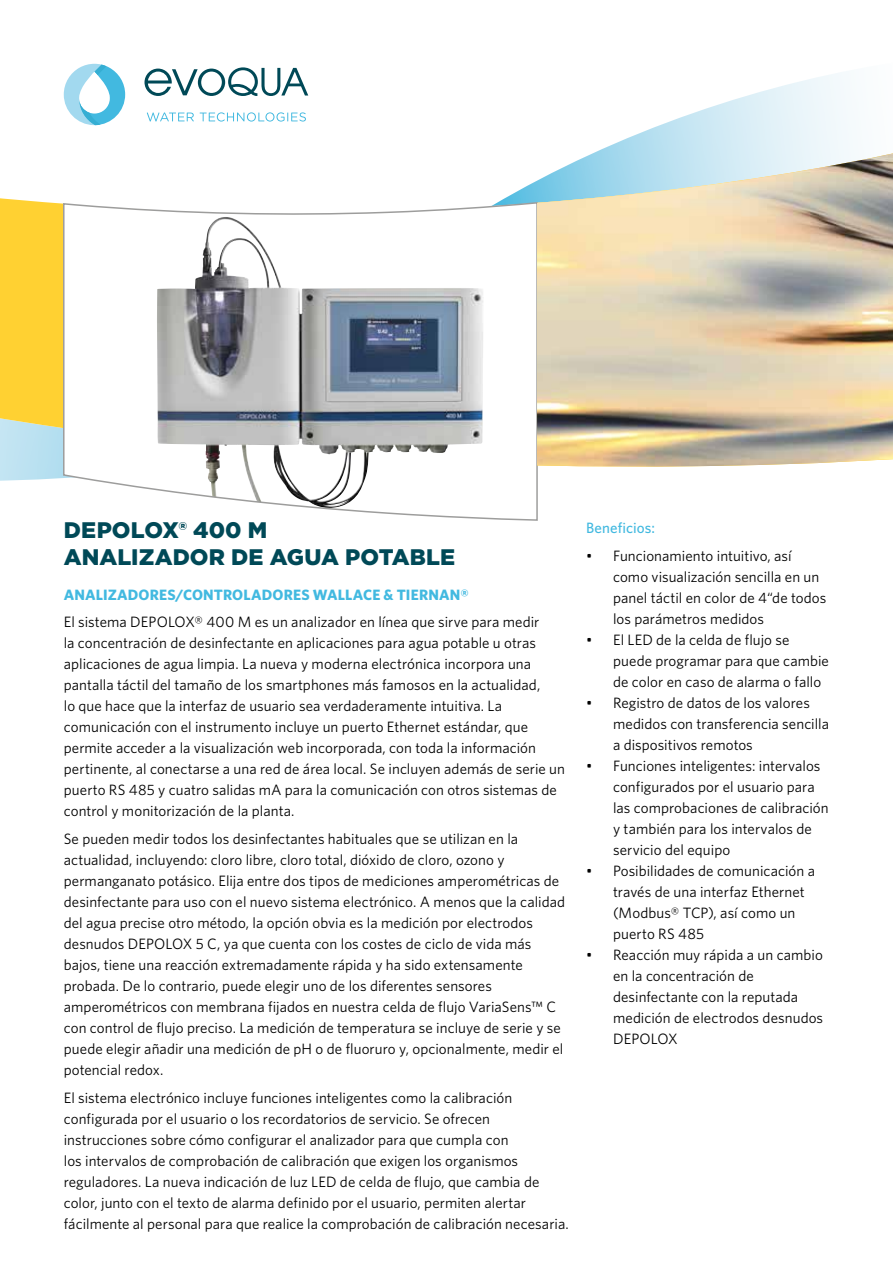
<style>
.page{position:relative;width:893px;height:1263px;background:#fff}
.page>*{position:absolute;margin:0;border:0;box-sizing:border-box;transform-origin:0 0}
.t1{font:900 22.5px/27px "Gotham";letter-spacing:.005em;color:#004957}
.t2{font:15px/21px "Whitney";letter-spacing:.005em;color:#000}
.t3{font:700 15px "Whitney";letter-spacing:.01em;color:#42b9e0}
.t4{font:500 15px "Whitney";letter-spacing:.005em;color:#42b9e0}
</style>
<div class="page">
<svg style="left:144px;top:67px;width:164px;height:29px"></svg>
<svg style="left:147px;top:112px;width:47px;height:10px"></svg>
<svg style="left:200px;top:112px;width:106px;height:10px"></svg>
<svg style="left:64px;top:64px;width:61px;height:61px"></svg>
<svg style="left:500px;top:72px;width:353px;height:129px"></svg>
<svg style="left:0;top:198px;width:62px;height:283px;background:#f1d55b"></svg>
<svg style="left:62px;top:201px;width:476px;height:320px"></svg>
<img style="left:537px;top:149px;width:356px;height:318px">
<h1 class="t1" style="left:64px;top:516px;width:393px">DEPOLOX® 400 M<br>ANALIZADOR DE AGUA POTABLE</h1>
<p class="t3" style="left:64px;top:584px;width:407px">ANALIZADORES/CONTROLADORES WALLACE &amp; TIERNAN®</p>
<p class="t2" style="left:64px;top:611px;width:503px">El sistema DEPOLOX® 400 M es un analizador en línea que sirve para medir<br>la concentración de desinfectante en aplicaciones para agua potable u otras aplicaciones de agua limpia. La nueva y moderna electrónica incorpora una pantalla táctil del tamaño de los smartphones más famosos en la actualidad,<br>lo que hace que la interfaz de usuario sea verdaderamente intuitiva. La comunicación con el instrumento incluye un puerto Ethernet estándar, que permite acceder a la visualización web incorporada, con toda la información pertinente, al conectarse a una red de área local. Se incluyen además de serie un puerto RS 485 y cuatro salidas mA para la comunicación con otros sistemas de control y monitorización de la planta.</p>
<p class="t2" style="left:64px;top:828px;width:503px">Se pueden medir todos los desinfectantes habituales que se utilizan en la actualidad, incluyendo: cloro libre, cloro total, dióxido de cloro, ozono y permanganato potásico. Elija entre dos tipos de mediciones amperométricas de desinfectante para uso con el nuevo sistema electrónico. A menos que la calidad del agua precise otro método, la opción obvia es la medición por electrodos desnudos DEPOLOX 5 C, ya que cuenta con los costes de ciclo de vida más bajos, tiene una reacción extremadamente rápida y ha sido extensamente probada. De lo contrario, puede elegir uno de los diferentes sensores amperométricos con membrana fijados en nuestra celda de flujo VariaSens™ C con control de flujo preciso. La medición de temperatura se incluye de serie y se puede elegir añadir una medición de pH o de fluoruro y, opcionalmente, medir el potencial redox.</p>
<p class="t2" style="left:64px;top:1087px;width:507px">El sistema electrónico incluye funciones inteligentes como la calibración configurada por el usuario o los recordatorios de servicio. Se ofrecen instrucciones sobre cómo configurar el analizador para que cumpla con<br>los intervalos de comprobación de calibración que exigen los organismos reguladores. La nueva indicación de luz LED de celda de flujo, que cambia de color, junto con el texto de alarma definido por el usuario, permiten alertar fácilmente al personal para que realice la comprobación de calibración necesaria.</p>
<p class="t4" style="left:586px;top:518px;width:71px">Beneficios:</p>
<p class="t2" style="left:613px;top:545px;width:215px;text-indent:-27px">• Funcionamiento intuitivo, así como visualización sencilla en un panel táctil en color de 4“de todos los parámetros medidos</p>
<p class="t2" style="left:613px;top:629px;width:217px;text-indent:-27px">• El LED de la celda de flujo se puede programar para que cambie de color en caso de alarma o fallo</p>
<p class="t2" style="left:613px;top:692px;width:217px;text-indent:-27px">• Registro de datos de los valores medidos con transferencia sencilla a dispositivos remotos</p>
<p class="t2" style="left:613px;top:755px;width:217px;text-indent:-27px">• Funciones inteligentes: intervalos configurados por el usuario para las comprobaciones de calibración y también para los intervalos de servicio del equipo</p>
<p class="t2" style="left:613px;top:860px;width:203px;text-indent:-27px">• Posibilidades de comunicación a través de una interfaz Ethernet (Modbus® TCP), así como un puerto RS 485</p>
<p class="t2" style="left:613px;top:944px;width:212px;text-indent:-27px">• Reacción muy rápida a un cambio en la concentración de desinfectante con la reputada medición de electrodos desnudos<br>DEPOLOX</p>
</div>
